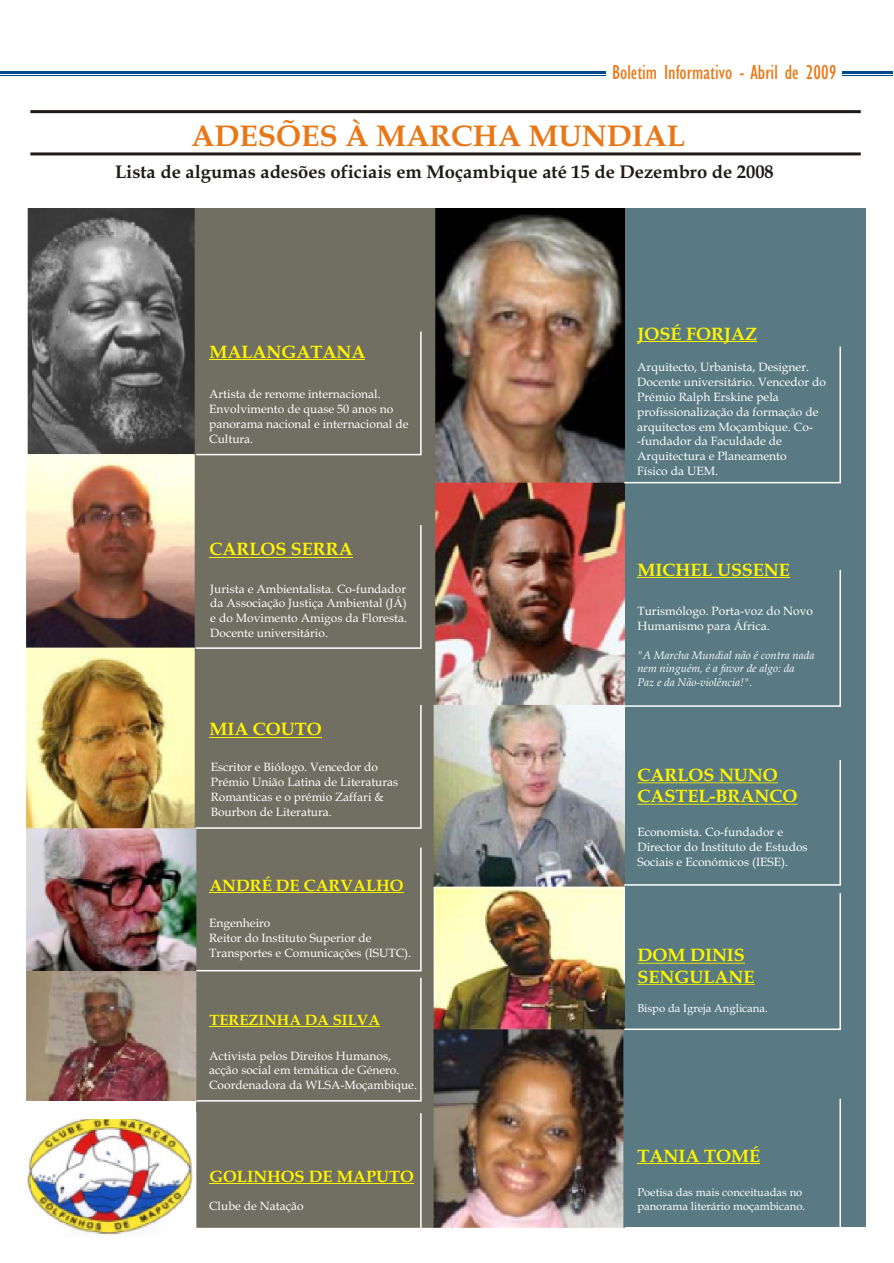
<style>
.page{position:relative;width:894px;height:1263px;background:#fff}
.page>*{position:absolute;margin:0;border:0;box-sizing:border-box;transform-origin:0 0}
.t1{font:700 30px "Book Antiqua";color:#e87817}
.t2{font:21px "Gill Sans MT Condensed";color:#e87817}
.t3{font:700 18.45px "Book Antiqua";color:#1f1a17}
.t4{font:700 18px/21.5px "Book Antiqua";color:#fff500}
.t5{font:700 16.5px "Book Antiqua";color:#fff500}
.t6{font:700 15px "Book Antiqua";color:#fff500}
.t7{font:12px/14.9px "Book Antiqua";color:#fff}
.t8{font:11.25px/14px "Book Antiqua";color:#fff}
.t9{font:italic 11.25px/13.5px "Book Antiqua";color:#fff}
</style>
<div class="page">
<hr style="left:0;top:72px;width:893px;height:2px;background:#004a8f">
<hr style="left:0;top:75px;width:893px;height:1px;background:#004a8f">
<div style="left:606px;top:60px;width:236px;height:24px;background:#fff"></div>
<hr style="left:30px;top:110px;width:831px;height:3px;background:#1f1a17">
<hr style="left:30px;top:152px;width:831px;height:3px;background:#1f1a17">
<div style="left:448px;top:209px;width:418px;height:1018px;background:#597a82"></div>
<img style="left:26px;top:209px;width:598px;height:1026px">
<div style="left:195px;top:330px;width:227px;height:126px;background:#716f62"></div>
<div style="left:194px;top:524px;width:228px;height:126px;background:#716f62"></div>
<div style="left:194px;top:703px;width:228px;height:127px;background:#716f62"></div>
<div style="left:24px;top:1101px;width:172px;height:18px;background:#fff"></div>
<div style="left:195px;top:846px;width:227px;height:256px;background:#716f62"></div>
<div style="left:195px;top:1112px;width:227px;height:120px;background:#716f62"></div>
<hr style="left:638px;top:342px;width:119px;height:1px;background:#fff500">
<svg style="left:623px;top:345px;width:218px;height:139px"></svg>
<svg style="left:623px;top:568px;width:218px;height:140px"></svg>
<svg style="left:623px;top:759px;width:218px;height:127px"></svg>
<svg style="left:623px;top:892px;width:218px;height:139px"></svg>
<svg style="left:623px;top:1097px;width:218px;height:134px"></svg>
<h2 class="t2" style="left:612px;top:65px;width:226px">Boletim Informativo - Abril de 2009</h2>
<h1 class="t1" style="left:191px;top:124px;width:496px">ADESÕES À MARCHA MUNDIAL</h1>
<h3 class="t3" style="left:115px;top:165px;width:660px">Lista de algumas adesões oficiais em Moçambique até 15 de Dezembro de 2008</h3>
<h3 class="t4" style="left:209px;top:343px;width:157px">MALANGATANA</h3>
<p class="t7" style="left:209px;top:388px;width:201px">Artista de renome internacional.<br>Envolvimento de quase 50 anos no panorama nacional e internacional de<br>Cultura.</p>
<h3 class="t4" style="left:209px;top:540px;width:145px">CARLOS SERRA</h3>
<p class="t7" style="left:210px;top:582px;width:198px;text-align:justify">Jurista e Ambientalista. Co-fundador da Associação Justiça Ambiental (JÁ) e do Movimento Amigos da Floresta.<br>Docente universitário.</p>
<h3 class="t4" style="left:209px;top:720px;width:114px">MIA COUTO</h3>
<p class="t7" style="left:211px;top:761px;width:189px">Escritor e Biólogo. Vencedor do<br>Prémio União Latina de Literaturas<br>Romanticas e o prémio Zaffari &amp;<br>Bourbon de Literatura.</p>
<h3 class="t5" style="left:209px;top:879px;width:196px">ANDRÉ DE CARVALHO</h3>
<p class="t7" style="left:209px;top:917px;width:203px">Engenheiro<br>Reitor do Instituto Superior de<br>Transportes e Comunicações (ISUTC).</p>
<p class="t6" style="left:209px;top:1014px;width:172px">TEREZINHA DA SILVA</p>
<p class="t7" style="left:209px;top:1049px;width:209px">Activista pelos Direitos Humanos, acção social em temática de Género.<br>Coordenadora da WLSA-Moçambique.</p>
<h3 class="t5" style="left:209px;top:1170px;width:206px">GOLINHOS DE MAPUTO</h3>
<p class="t7" style="left:209px;top:1200px;width:96px">Clube de Natação</p>
<h3 class="t4" style="left:638px;top:325px;width:121px">JOSÉ FORJAZ</h3>
<p class="t7" style="left:637px;top:361px;width:190px">Arquitecto, Urbanista, Designer.<br>Docente universitário. Vencedor do<br>Prémio Ralph Erskine pela profissionalização da formação de arquitectos em Moçambique. Co--fundador da Faculdade de<br>Arquitectura e Planeamento<br>Físico da UEM.</p>
<h3 class="t4" style="left:638px;top:561px;width:154px">MICHEL USSENE</h3>
<p class="t7" style="left:637px;top:605px;width:177px">Turismólogo. Porta-voz do Novo<br>Humanismo para África.</p>
<p class="t9" style="left:637px;top:650px;width:179px">"A Marcha Mundial não é contra nada nem ninguém, é a favor de algo: da<br>Paz e da Não-violência!".</p>
<h3 class="t4" style="left:638px;top:766px;width:161px">CARLOS NUNO<br>CASTEL-BRANCO</h3>
<p class="t7" style="left:637px;top:826px;width:172px">Economista. Co-fundador e<br>Director do Instituto de Estudos<br>Sociais e Económicos (IESE).</p>
<h3 class="t4" style="left:638px;top:946px;width:118px">DOM DINIS<br>SENGULANE</h3>
<p class="t8" style="left:637px;top:1003px;width:132px">Bispo da Igreja Anglicana.</p>
<h3 class="t4" style="left:638px;top:1147px;width:124px">TANIA TOMÉ</h3>
<p class="t8" style="left:637px;top:1187px;width:169px">Poetisa das mais conceituadas no panorama literário moçambicano.</p>
</div>
